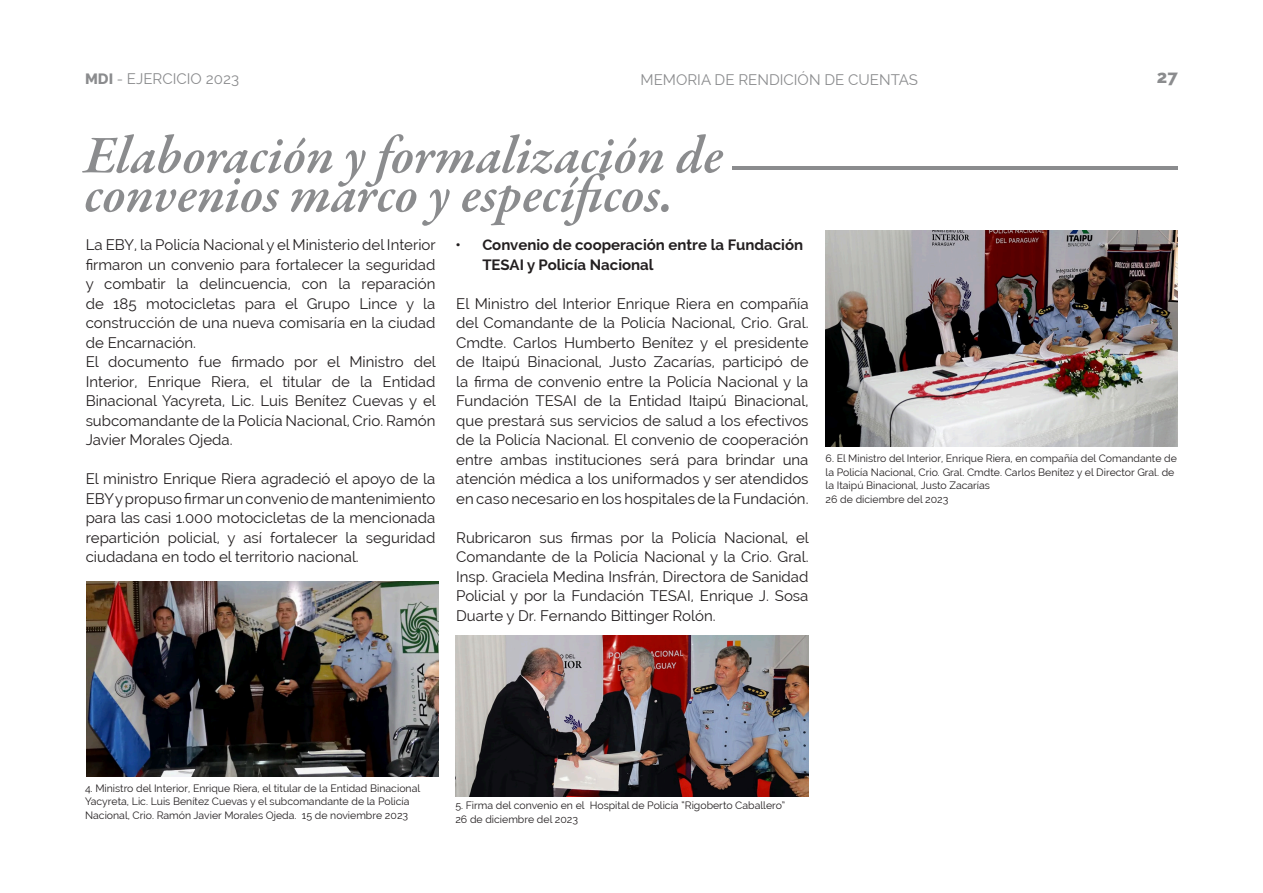
<style>
.page{position:relative;width:1263px;height:893px;background:#fff}
.page>*{position:absolute;margin:0;border:0;box-sizing:border-box;transform-origin:0 0}
.Titular_MDI{font:italic 600 54px/39px "Garamond Premr Pro";color:#8b8c8e}
.t1{font:800 18px "Raleway";color:#8b8c8e}
.Texto_Corrido{font:15px/19.5px "Raleway";color:#231f20;text-align:justify}
.t2{font:700 15px/19.5px "Raleway";color:#231f20}
.t3{font:15px "Raleway";color:#8b8c8e}
.Epigrafe{font:10.5px/13.5px "Raleway";color:#231f20}
.s1{font-weight:800}
</style>
<div class="page">
<img style="left:455px;top:636px;width:353px;height:160px">
<hr style="left:732px;top:166px;width:446px;height:4px;background:#8b8c8e">
<img style="left:87px;top:582px;width:352px;height:195px">
<img style="left:826px;top:231px;width:352px;height:215px">
<p class="t3" style="left:85px;top:70px;width:155px"><span class="s1">MDI</span> - EJERCICIO 2023</p>
<p class="t3" style="left:640px;top:71px;width:279px">MEMORIA DE RENDICIÓN DE CUENTAS</p>
<p class="t1" style="left:1157px;top:66px;width:23px">27</p>
<p class="Titular_MDI" style="left:84px;top:139px;width:641px">Elaboración y formalización de convenios marco y específicos.</p>
<p class="Texto_Corrido" style="left:86px;top:235px;width:352px">La EBY, la Policía Nacional y el Ministerio del Interior firmaron un convenio para fortalecer la seguridad y combatir la delincuencia, con la reparación de 185 motocicletas para el Grupo Lince y la construcción de una nueva comisaría en la ciudad de Encarnación.</p>
<p class="Texto_Corrido" style="left:86px;top:352px;width:352px">El documento fue firmado por el Ministro del Interior, Enrique Riera, el titular de la Entidad Binacional Yacyreta, Lic. Luis Benítez Cuevas y el subcomandante de la Policía Nacional, Crio. Ramón Javier Morales Ojeda.</p>
<p class="Texto_Corrido" style="left:86px;top:469px;width:351px">El ministro Enrique Riera agradeció el apoyo de la EBY y propuso firmar un convenio de mantenimiento para las casi 1.000 motocicletas de la mencionada repartición policial, y así fortalecer la seguridad ciudadana en todo el territorio nacional.</p>
<p class="t2" style="left:482px;top:235px;width:322px;text-indent:-27px">• Convenio de cooperación entre la Fundación<br>TESAI y Policía Nacional</p>
<p class="Texto_Corrido" style="left:456px;top:294px;width:354px">El Ministro del Interior Enrique Riera en compañía del Comandante de la Policía Nacional, Crio. Gral.<br>Cmdte. Carlos Humberto Benítez y el presidente de Itaipú Binacional, Justo Zacarías, participó de la firma de convenio entre la Policía Nacional y la Fundación TESAI de la Entidad Itaipú Binacional, que prestará sus servicios de salud a los efectivos de la Policía Nacional. El convenio de cooperación entre ambas instituciones será para brindar una atención médica a los uniformados y ser atendidos en caso necesario en los hospitales de la Fundación.</p>
<p class="Texto_Corrido" style="left:456px;top:528px;width:354px">Rubricaron sus firmas por la Policía Nacional, el Comandante de la Policía Nacional y la Crio. Gral.<br>Insp. Graciela Medina Insfrán, Directora de Sanidad Policial y por la Fundación TESAI, Enrique J. Sosa Duarte y Dr. Fernando Bittinger Rolón.</p>
<p class="Epigrafe" style="left:826px;top:452px;width:353px">6. El Ministro del Interior, Enrique Riera, en compañía del Comandante de la Policía Nacional, Crio. Gral. Cmdte. Carlos Benítez y el Director Gral. de la Itaipú Binacional, Justo Zacarías</p>
<p class="Epigrafe" style="left:826px;top:492px;width:124px">26 de diciembre del 2023</p>
<p class="Epigrafe" style="left:85px;top:781px;width:337px">4. Ministro del Interior, Enrique Riera, el titular de la Entidad Binacional<br>Yacyreta, Lic. Luis Benítez Cuevas y el subcomandante de la Policía<br>Nacional, Crio. Ramón Javier Morales Ojeda. 15 de noviembre 2023</p>
<p class="Epigrafe" style="left:455px;top:799px;width:331px">5. Firma del convenio en el Hospital de Policía “Rigoberto Caballero”</p>
<p class="Epigrafe" style="left:455px;top:812px;width:124px">26 de diciembre del 2023</p>
</div>
